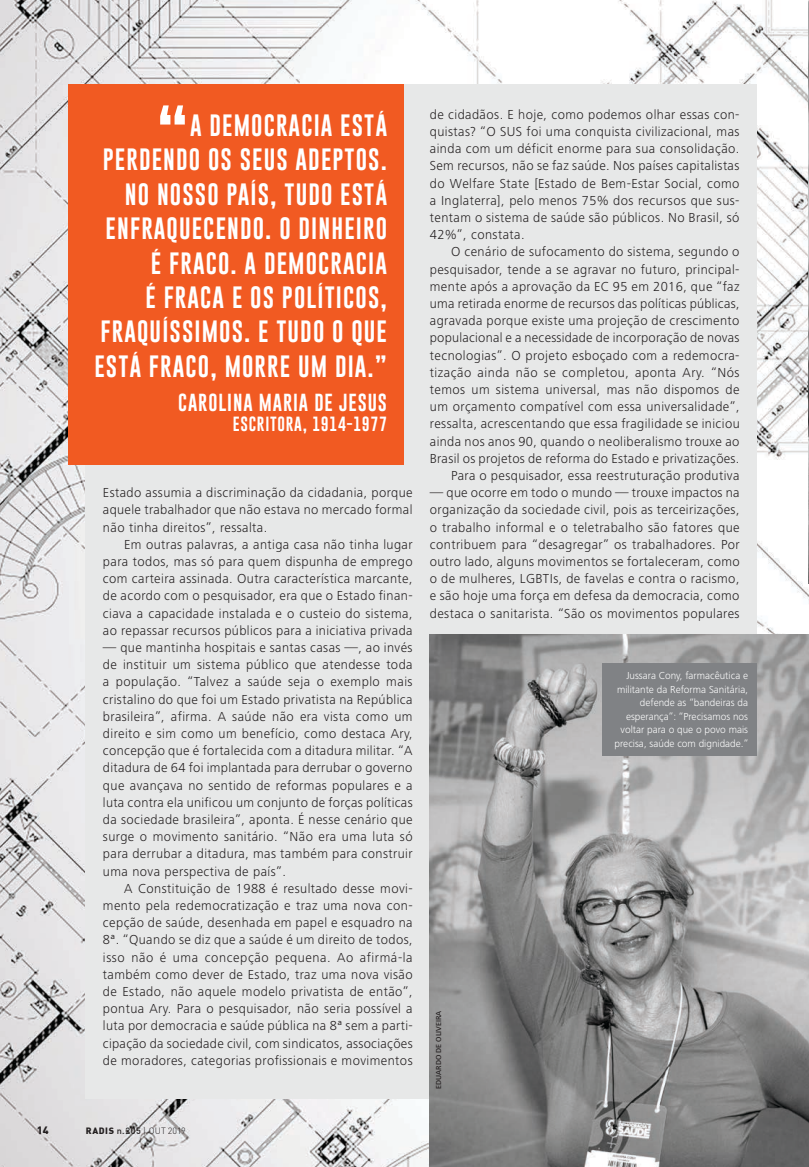
<style>
.page{position:relative;width:809px;height:1167px;background:#fff}
.page>*{position:absolute;margin:0;border:0;box-sizing:border-box;transform-origin:0 0}
.Olho_Democ{font:60px "Gobold";color:#fff}
.Olho_Democ-2{font:22.5px/34.3px "Gobold";letter-spacing:.05em;color:#fff;text-align:right}
.Olho_Democ_Autor{font:18px "Gobold";letter-spacing:.05em;color:#fff}
.Olho_Democ_Descricao{font:15px "Gobold";letter-spacing:.05em;color:#fff}
.Corpo_de_texto{font:300 13.5px/17.2px "Frutiger Next LT";letter-spacing:.03em;color:#231f20;text-align:justify}
.Fotos_-_Legenda{font:300 10.5px/13.5px "Frutiger Next LT";color:#fff;text-align:right}
.t1{font:900 10.5px "DIN";color:#231f20}
.t2{font:300 9px "DIN";color:#231f20}
.Crédito_Imagem{font:500 7.5px "Frutiger Next LT";color:#231f20}
.s1{font-weight:900}
.s2{font-weight:500}
</style>
<div class="page">
<img style="left:0;top:0;width:808px;height:1166px">
<div style="left:86px;top:84px;width:670px;height:1014px;background:#e7e8e8"></div>
<img style="left:808px;top:1px;width:1px;height:582px">
<img style="left:429px;top:634px;width:379px;height:532px">
<div style="left:68px;top:84px;width:336px;height:380px;background:#f15a22"></div>
<div style="left:601px;top:662px;width:155px;height:93px;background:#808285"></div>
<p class="Olho_Democ" style="left:156px;top:96px;width:32px">“</p>
<p class="Olho_Democ-2" style="left:94px;top:108px;width:294px">A DEMOCRACIA ESTÁ<br>PERDENDO OS SEUS ADEPTOS.<br>NO NOSSO PAÍS, TUDO ESTÁ<br>ENFRAQUECENDO. O DINHEIRO<br>É FRACO. A DEMOCRACIA<br>É FRACA E OS POLÍTICOS,<br>FRAQUÍSSIMOS. E TUDO O QUE<br>ESTÁ FRACO, MORRE UM DIA.”</p>
<p class="Olho_Democ_Autor" style="left:178px;top:391px;width:210px">CAROLINA MARIA DE JESUS</p>
<p class="Olho_Democ_Descricao" style="left:232px;top:414px;width:156px">ESCRITORA, 1914-1977</p>
<p class="Corpo_de_texto" style="left:103px;top:484px;width:311px">Estado assumia a discriminação da cidadania, porque aquele trabalhador que não estava no mercado formal não tinha direitos”, ressalta.</p>
<p class="Corpo_de_texto" style="left:103px;top:535px;width:311px;text-indent:21px">Em outras palavras, a antiga casa não tinha lugar para todos, mas só para quem dispunha de emprego com carteira assinada. Outra característica marcante, de acordo com o pesquisador, era que o Estado finan&shy;ciava a capacidade instalada e o custeio do sistema, ao repassar recursos públicos para a iniciativa privada</p>
<p class="Corpo_de_texto" style="left:103px;top:638px;width:311px">— que mantinha hospitais e santas casas —, ao invés de instituir um sistema público que atendesse toda a população. “Talvez a saúde seja o exemplo mais cristalino do que foi um Estado privatista na República brasileira”, afirma. A saúde não era vista como um direito e sim como um benefício, como destaca Ary, concepção que é fortalecida com a ditadura militar. “A ditadura de 64 foi implantada para derrubar o governo que avançava no sentido de reformas populares e a luta contra ela unificou um conjunto de forças políticas da sociedade brasileira”, aponta. É nesse cenário que surge o movimento sanitário. “Não era uma luta só para derrubar a ditadura, mas também para construir uma nova perspectiva de país”.</p>
<p class="Corpo_de_texto" style="left:103px;top:879px;width:311px;text-indent:21px">A Constituição de 1988 é resultado desse movi&shy;mento pela redemocratização e traz uma nova con&shy;cepção de saúde, desenhada em papel e esquadro na 8ª. “Quando se diz que a saúde é um direito de todos, isso não é uma concepção pequena. Ao afirmá-la também como dever de Estado, traz uma nova visão de Estado, não aquele modelo privatista de então”, pontua Ary. Para o pesquisador, não seria possível a luta por democracia e saúde pública na 8ª sem a parti&shy;cipação da sociedade civil, com sindicatos, associações de moradores, categorias profissionais e movimentos</p>
<p class="t1" style="left:37px;top:1122px;width:13px">14</p>
<p class="t2" style="left:86px;top:1124px;width:102px"><span class="s1">RADIS</span> <span class="s2">n.205</span> | OUT 2019</p>
<p class="Corpo_de_texto" style="left:429px;top:106px;width:311px">de cidadãos. E hoje, como podemos olhar essas con&shy;quistas? “O SUS foi uma conquista civilizacional, mas ainda com um déficit enorme para sua consolidação.<br>Sem recursos, não se faz saúde. Nos países capitalistas do Welfare State [Estado de Bem-Estar Social, como a Inglaterra], pelo menos 75% dos recursos que sus&shy;tentam o sistema de saúde são públicos. No Brasil, só 42%”, constata.</p>
<p class="Corpo_de_texto" style="left:429px;top:243px;width:311px;text-indent:21px">O cenário de sufocamento do sistema, segundo o pesquisador, tende a se agravar no futuro, principal&shy;mente após a aprovação da EC 95 em 2016, que “faz uma retirada enorme de recursos das políticas públicas, agravada porque existe uma projeção de crescimento populacional e a necessidade de incorporação de novas tecnologias”. O projeto esboçado com a redemocra&shy;tização ainda não se completou, aponta Ary. “Nós temos um sistema universal, mas não dispomos de um orçamento compatível com essa universalidade”, ressalta, acrescentando que essa fragilidade se iniciou ainda nos anos 90, quando o neoliberalismo trouxe ao Brasil os projetos de reforma do Estado e privatizações.</p>
<p class="Corpo_de_texto" style="left:451px;top:466px;width:290px">Para o pesquisador, essa reestruturação produtiva</p>
<p class="Corpo_de_texto" style="left:429px;top:484px;width:311px">— que ocorre em todo o mundo — trouxe impactos na organização da sociedade civil, pois as terceirizações, o trabalho informal e o teletrabalho são fatores que contribuem para “desagregar” os trabalhadores. Por outro lado, alguns movimentos se fortaleceram, como o de mulheres, LGBTIs, de favelas e contra o racismo, e são hoje uma força em defesa da democracia, como destaca o sanitarista. “São os movimentos populares</p>
<p class="Crédito_Imagem" style="left:434px;top:1088px;width:79px;rotate:-90deg">EDUARDO DE OLIVEIRA</p>
<p class="Fotos_-_Legenda" style="left:614px;top:668px;width:135px">Jussara Cony, farmacêutica e militante da Reforma Sanitária, defende as “bandeiras da esperança”: “Precisamos nos voltar para o que o povo mais precisa, saúde com dignidade.”</p>
</div>
